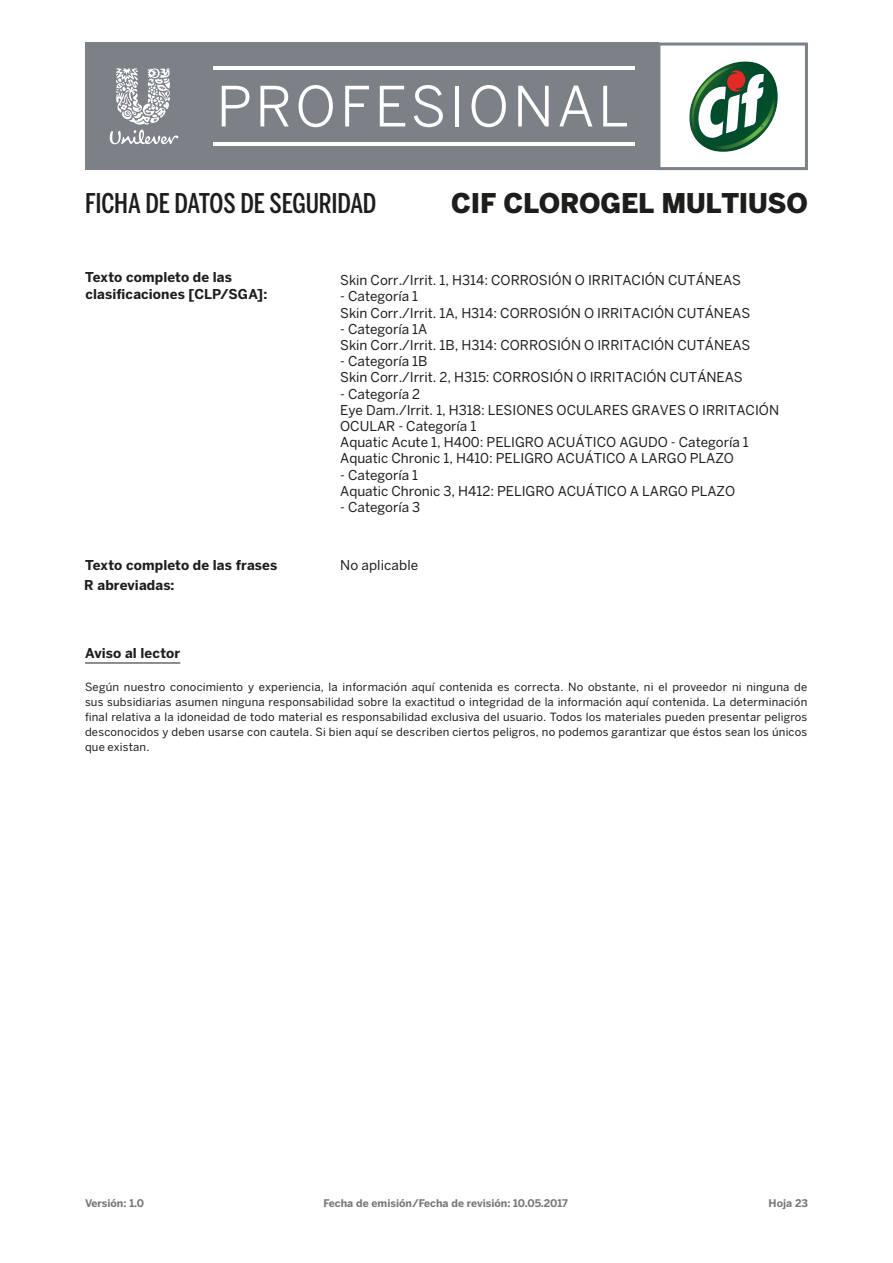
<style>
.page{position:relative;width:893px;height:1263px;background:#fff}
.page>*{position:absolute;margin:0;border:0;box-sizing:border-box;transform-origin:0 0}
.t1{font:500 27px "Benton Sans Comp";letter-spacing:-.005em;color:#1d1d1b}
.t2{font:900 27px "Benton Sans";letter-spacing:-.01em;color:#1d1d1b}
.t3{font:13.5px/16.2px "Benton Sans";letter-spacing:-.005em;color:#1d1d1b}
.t4{font:700 13.5px "Benton Sans";letter-spacing:.01em;color:#1d1d1b}
.t5{font:11.25px/15px "Benton Sans";letter-spacing:.015em;color:#1d1d1b;text-align:justify}
.t6{font:700 10.5px "Benton Sans";color:#76787b}
</style>
<div class="page">
<div style="left:85px;top:43px;width:574px;height:127px;background:#7b8187"></div>
<svg style="left:110px;top:68px;width:68px;height:76px"></svg>
<svg style="left:222px;top:86px;width:27px;height:40px"></svg>
<svg style="left:260px;top:86px;width:29px;height:40px"></svg>
<svg style="left:299px;top:85px;width:34px;height:42px"></svg>
<svg style="left:345px;top:86px;width:24px;height:40px"></svg>
<svg style="left:380px;top:86px;width:25px;height:40px"></svg>
<svg style="left:414px;top:85px;width:29px;height:42px"></svg>
<hr style="left:455px;top:86px;width:4px;height:40px;background:#fff">
<svg style="left:472px;top:85px;width:34px;height:42px"></svg>
<svg style="left:518px;top:86px;width:31px;height:40px"></svg>
<svg style="left:559px;top:86px;width:33px;height:40px"></svg>
<svg style="left:603px;top:86px;width:24px;height:40px"></svg>
<hr style="left:213px;top:143px;width:421px;height:3px;background:#fff">
<hr style="left:213px;top:67px;width:421px;height:3px;background:#fff">
<svg style="left:659px;top:43px;width:149px;height:127px"></svg>
<hr style="left:85px;top:663px;width:95px;height:1px;background:#1d1d1b">
<h1 class="t1" style="left:85px;top:187px;width:293px">FICHA DE DATOS DE SEGURIDAD</h1>
<h1 class="t2" style="left:451px;top:187px;width:358px">CIF CLOROGEL MULTIUSO</h1>
<p class="t4" style="left:85px;top:269px;width:149px">Texto completo de las</p>
<p class="t3" style="left:340px;top:272px;width:402px">Skin Corr./Irrit. 1, H314: CORROSIÓN O IRRITACIÓN CUTÁNEAS</p>
<p class="t3" style="left:340px;top:288px;width:411px">- Categoría 1<br>Skin Corr./Irrit. 1A, H314: CORROSIÓN O IRRITACIÓN CUTÁNEAS</p>
<p class="t3" style="left:340px;top:321px;width:412px">- Categoría 1A<br>Skin Corr./Irrit. 1B, H314: CORROSIÓN O IRRITACIÓN CUTÁNEAS</p>
<p class="t3" style="left:340px;top:353px;width:404px">- Categoría 1B<br>Skin Corr./Irrit. 2, H315: CORROSIÓN O IRRITACIÓN CUTÁNEAS</p>
<p class="t3" style="left:340px;top:385px;width:440px">- Categoría 2<br>Eye Dam./Irrit. 1, H318: LESIONES OCULARES GRAVES O IRRITACIÓN OCULAR - Categoría 1<br>Aquatic Acute 1, H400: PELIGRO ACUÁTICO AGUDO - Categoría 1<br>Aquatic Chronic 1, H410: PELIGRO ACUÁTICO A LARGO PLAZO</p>
<p class="t3" style="left:340px;top:466px;width:396px">- Categoría 1<br>Aquatic Chronic 3, H412: PELIGRO ACUÁTICO A LARGO PLAZO</p>
<p class="t3" style="left:340px;top:499px;width:82px">- Categoría 3</p>
<p class="t4" style="left:86px;top:286px;width:183px">clasificaciones [CLP/SGA]:</p>
<p class="t4" style="left:85px;top:557px;width:194px">Texto completo de las frases</p>
<p class="t3" style="left:340px;top:557px;width:80px">No aplicable</p>
<p class="t4" style="left:84px;top:577px;width:92px">R abreviadas:</p>
<p class="t4" style="left:85px;top:645px;width:97px">Aviso al lector</p>
<p class="t5" style="left:85px;top:680px;width:724px">Según nuestro conocimiento y experiencia, la información aquí contenida es correcta. No obstante, ni el proveedor ni ninguna de sus subsidiarias asumen ninguna responsabilidad sobre la exactitud o integridad de la información aquí contenida. La determinación final relativa a la idoneidad de todo material es responsabilidad exclusiva del usuario. Todos los materiales pueden presentar peligros desconocidos y deben usarse con cautela. Si bien aquí se describen ciertos peligros, no podemos garantizar que éstos sean los únicos que existan.</p>
<p class="t6" style="left:85px;top:1197px;width:60px">Versión: 1.0</p>
<p class="t6" style="left:323px;top:1197px;width:246px">Fecha de emisión/Fecha de revisión: 10.05.2017</p>
<p class="t6" style="left:769px;top:1197px;width:41px">Hoja 23</p>
</div>
